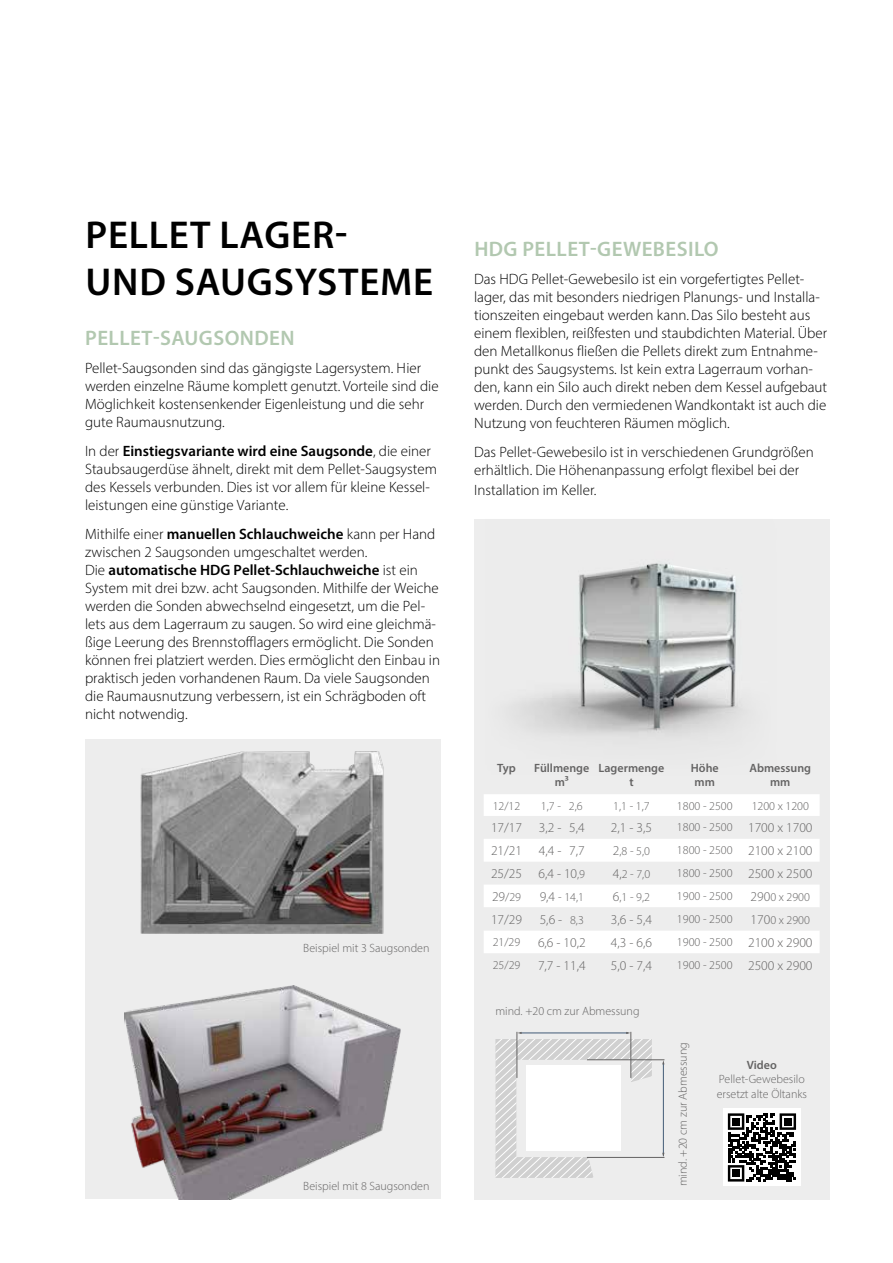
<style>
.page{position:relative;width:893px;height:1263px;background:#fff}
.page>*{position:absolute;margin:0;border:0;box-sizing:border-box;transform-origin:0 0}
.t1{font:600 39px/46.8px "Myriad Pro";letter-spacing:.02em;color:#000}
.t2{font:600 21px "Myriad Pro";letter-spacing:.02em;color:#b2c8b0}
.t3{font:300 15px/18px "Myriad Pro";color:#000}
.t4{font:300 13.5px "Myriad Pro";color:#646363}
.t5{font:300 12px/14.4px "Myriad Pro";color:#646363}
.t6{font:600 12px/14.4px "Myriad Pro";color:#646363;text-align:center}
.s1{font-weight:600}
.s2{font-size:13.5px}
.s3{font-size:12px}
</style>
<div class="page">
<div style="left:474px;top:519px;width:355px;height:680px;background:#ededed"></div>
<img style="left:514px;top:563px;width:231px;height:176px">
<img style="left:580px;top:564px;width:155px;height:164px">
<div style="left:85px;top:977px;width:355px;height:222px;background:#ededed"></div>
<img style="left:125px;top:986px;width:276px;height:213px">
<svg style="left:495px;top:1032px;width:157px;height:146px"></svg>
<hr style="left:587px;top:1059px;width:77px;height:1px;background:#646363">
<hr style="left:587px;top:1157px;width:77px;height:1px;background:#646363">
<hr style="left:663px;top:1063px;width:1px;height:93px;background:#425b77">
<svg style="left:484px;top:794px;width:336px;height:159px;fill:#fff"></svg>
<svg style="left:484px;top:907px;width:336px;height:23px"></svg>
<div style="left:723px;top:1109px;width:78px;height:77px;background:#fff"></div>
<svg style="left:728px;top:1113px;width:68px;height:68px"></svg>
<div style="left:733px;top:1118px;width:7px;height:7px;background:#000"></div>
<div style="left:784px;top:1118px;width:7px;height:7px;background:#000"></div>
<div style="left:733px;top:1170px;width:7px;height:7px;background:#000"></div>
<div style="left:85px;top:739px;width:355px;height:245px;background:#ededed"></div>
<img style="left:140px;top:751px;width:244px;height:183px">
<h1 class="t1" style="left:85px;top:211px;width:349px">PELLET LAGER-<br>UND SAUGSYSTEME</h1>
<h2 class="t2" style="left:85px;top:324px;width:211px">PELLET-SAUGSONDEN</h2>
<p class="t3" style="left:85px;top:359px;width:355px">Pellet-Saugsonden sind das gängigste Lagersystem. Hier werden einzelne Räume komplett genutzt. Vorteile sind die Möglichkeit kostensenkender Eigenleistung und die sehr gute Raumausnutzung.</p>
<p class="t3" style="left:85px;top:442px;width:353px">In der <span class="s1">Einstiegsvariante wird eine Saugsonde</span>, die einer Staubsaugerdüse ähnelt, direkt mit dem Pellet-Saugsystem des Kessels verbunden. Dies ist vor allem für kleine Kessel&shy;leistungen eine günstige Variante.</p>
<p class="t3" style="left:85px;top:524px;width:357px">Mithilfe einer <span class="s1">manuellen Schlauchweiche</span> kann per Hand zwischen 2 Saugsonden umgeschaltet werden.<br>Die <span class="s1">automatische HDG Pellet-Schlauchweiche</span> ist ein System mit drei bzw. acht Saugsonden. Mithilfe der Weiche werden die Sonden abwechselnd eingesetzt, um die Pel&shy;lets aus dem Lagerraum zu saugen. So wird eine gleichmä&shy;ßige Leerung des Brennstofflagers ermöglicht. Die Sonden können frei platziert werden. Dies ermöglicht den Einbau in praktisch jeden vorhandenen Raum. Da viele Saugsonden die Raumausnutzung verbessern, ist ein Schrägboden oft nicht notwendig.</p>
<p class="t5" style="left:303px;top:941px;width:128px">Beispiel mit 3 Saugsonden</p>
<p class="t5" style="left:303px;top:1179px;width:128px">Beispiel mit 8 Saugsonden</p>
<h2 class="t2" style="left:474px;top:235px;width:246px">HDG PELLET-GEWEBESILO</h2>
<p class="t3" style="left:474px;top:270px;width:355px">Das HDG Pellet-Gewebesilo ist ein vorgefertigtes Pellet&shy;lager, das mit besonders niedrigen Planungs- und Installa&shy;tionszeiten eingebaut werden kann.Das Silo besteht aus einem flexiblen, reißfesten und staubdichten Material. Über den Metallkonus fließen die Pellets direkt zum Entnahme&shy;punkt des Saugsystems. Ist kein extra Lagerraum vorhan&shy;den, kann ein Silo auch direkt neben dem Kessel aufgebaut werden. Durch den vermiedenen Wandkontakt ist auch die Nutzung von feuchteren Räumen möglich.</p>
<p class="t3" style="left:474px;top:443px;width:341px">Das Pellet-Gewebesilo ist in verschiedenen Grundgrößen erhältlich. Die Höhenanpassung erfolgt flexibel bei der</p>
<p class="t3" style="left:474px;top:480px;width:124px">Installation im Keller.</p>
<p class="t6" style="left:497px;top:760px;width:20px">Typ</p>
<p class="t6" style="left:534px;top:760px;width:57px">Füllmenge m³</p>
<p class="t6" style="left:599px;top:760px;width:67px">Lagermenge t</p>
<p class="t6" style="left:691px;top:760px;width:29px">Höhe mm</p>
<p class="t6" style="left:749px;top:760px;width:63px">Abmessung mm</p>
<p class="t5" style="left:493px;top:798px;width:29px">12/12</p>
<p class="t5" style="left:541px;top:798px;width:43px">1,7 - 2,6</p>
<p class="t5" style="left:613px;top:798px;width:38px">1,1 - 1,7</p>
<p class="t5" style="left:677px;top:798px;width:57px">1800 - 2500</p>
<p class="t5" style="left:752px;top:798px;width:59px">1200 x 1200</p>
<p class="t4" style="left:491px;top:820px;width:95px">17/17 3,2 - 5,4</p>
<p class="t4" style="left:611px;top:820px;width:42px">2,1 - 3,5</p>
<p class="t5" style="left:677px;top:820px;width:137px">1800 - 2500 <span class="s2">1700 x 1700</span></p>
<p class="t4" style="left:491px;top:843px;width:95px">21/21 4,4 - 7,7</p>
<p class="t5" style="left:613px;top:844px;width:39px"><span class="s2">2</span>,8 - 5,0</p>
<p class="t5" style="left:677px;top:843px;width:137px">1800 - 2500 <span class="s2">2100 x 2100</span></p>
<p class="t4" style="left:491px;top:865px;width:96px">25/25 6,4 - 10<span class="s3">,9</span></p>
<p class="t5" style="left:613px;top:867px;width:39px"><span class="s2">4,</span>2 - 7,0</p>
<p class="t5" style="left:677px;top:866px;width:137px">1800 - 2500 <span class="s2">2500 x 2500</span></p>
<p class="t5" style="left:492px;top:890px;width:31px"><span class="s2">29</span>/29</p>
<p class="t5" style="left:540px;top:890px;width:46px"><span class="s2">9,4</span> - 14,1</p>
<p class="t5" style="left:613px;top:890px;width:39px"><span class="s2">6</span>,1 - 9,2</p>
<p class="t5" style="left:677px;top:889px;width:57px">1900 - 2500</p>
<p class="t5" style="left:751px;top:890px;width:61px"><span class="s2">290</span>0 x 2900</p>
<p class="t4" style="left:491px;top:911px;width:33px">17/29</p>
<p class="t4" style="left:540px;top:911px;width:46px">5,6 - <span class="s3">8,3</span></p>
<p class="t4" style="left:611px;top:911px;width:42px">3,6 - 5,4</p>
<p class="t5" style="left:677px;top:911px;width:57px">1900 - 2500</p>
<p class="t5" style="left:751px;top:913px;width:61px"><span class="s2">170</span>0 x 2900</p>
<p class="t5" style="left:493px;top:934px;width:29px">21/29</p>
<p class="t4" style="left:538px;top:934px;width:49px">6,6 - 10,2</p>
<p class="t4" style="left:611px;top:934px;width:42px">4,3 - 6,6</p>
<p class="t5" style="left:677px;top:934px;width:137px">1900 - 2500 <span class="s2">2100 x 2900</span></p>
<p class="t5" style="left:493px;top:957px;width:29px">25/29</p>
<p class="t4" style="left:538px;top:957px;width:49px">7,7 - 11,4</p>
<p class="t4" style="left:611px;top:957px;width:42px">5,0 - 7,4</p>
<p class="t5" style="left:677px;top:957px;width:137px">1900 - 2500 <span class="s2">2500 x 2900</span></p>
<p class="t5" style="left:495px;top:1004px;width:146px">mind. +20 cm zur Abmessung</p>
<p class="t5" style="left:675px;top:1186px;width:146px;rotate:-90deg">mind. +20 cm zur Abmessung</p>
<p class="t6" style="left:747px;top:1057px;width:31px">Video</p>
<p class="t5" style="left:717px;top:1072px;width:92px">Pellet-Gewebesilo ersetzt alte Öltanks</p>
</div>
